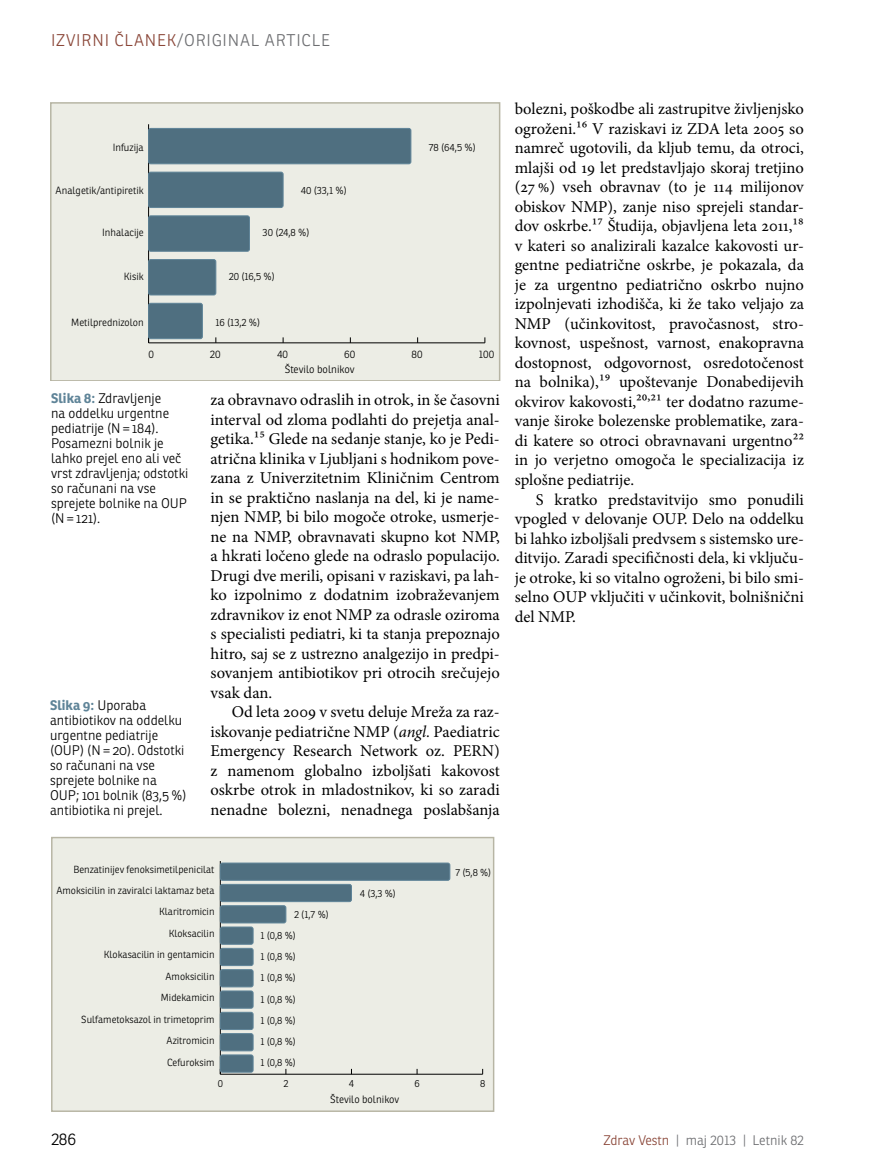
<style>
.page{position:relative;width:872px;height:1166px;background:#fff}
.page>*{position:absolute;margin:0;border:0;box-sizing:border-box;transform-origin:0 0}
.t1{font:16.5px/19.5px "Minion Pro";color:#000;text-align:justify}
.t2{font:300 16.5px "Ronnia";letter-spacing:.05em;color:#6d6e71}
.t3{font:300 16.5px "Ronnia";color:#000}
.t4{font:300 13.5px/15px "Ronnia";color:#000}
.t5{font:300 13.5px "Ronnia";letter-spacing:-.01em;color:#6d6e71}
.t6{font:300 10.5px "Ronnia";color:#000}
.t7{font:300 10.35px "Ronnia";color:#000}
.t8{font:300 10.2px "Ronnia";color:#000}
.t9{font:300 10.05px/21.5px "Ronnia";color:#000;text-align:right}
.s1{color:#8a4638}
.s2{font-weight:700;color:#5f8498}
.s3{font-style:italic}
</style>
<div class="page">
<div style="left:52px;top:837px;width:441px;height:273px;background:#ecede5"></div>
<hr style="left:220px;top:1073px;width:262px;height:1px;background:#000">
<hr style="left:220px;top:860px;width:1px;height:213px;background:#000">
<div style="left:220px;top:862px;width:230px;height:18px;background:#4f6f80;border-radius:2px"></div>
<div style="left:220px;top:862px;width:230px;height:18px;border:1px solid #5f8498;border-radius:2px"></div>
<div style="left:220px;top:884px;width:131px;height:17px;background:#4f6f80;border-radius:2px"></div>
<div style="left:220px;top:883px;width:132px;height:18px;border:1px solid #5f8498;border-radius:2px"></div>
<div style="left:220px;top:905px;width:66px;height:17px;background:#4f6f80;border-radius:2px"></div>
<div style="left:220px;top:905px;width:66px;height:18px;border:1px solid #5f8498;border-radius:2px"></div>
<div style="left:220px;top:926px;width:33px;height:18px;background:#4f6f80;border-radius:2px"></div>
<div style="left:220px;top:926px;width:33px;height:18px;border:1px solid #5f8498;border-radius:2px"></div>
<div style="left:220px;top:948px;width:33px;height:17px;background:#4f6f80;border-radius:2px"></div>
<div style="left:220px;top:947px;width:33px;height:18px;border:1px solid #5f8498;border-radius:2px"></div>
<div style="left:220px;top:969px;width:33px;height:17px;background:#4f6f80;border-radius:2px"></div>
<div style="left:220px;top:968px;width:33px;height:18px;border:1px solid #5f8498;border-radius:2px"></div>
<div style="left:220px;top:990px;width:33px;height:17px;background:#4f6f80;border-radius:2px"></div>
<div style="left:220px;top:990px;width:33px;height:18px;border:1px solid #5f8498;border-radius:2px"></div>
<div style="left:220px;top:1011px;width:33px;height:18px;background:#4f6f80;border-radius:2px"></div>
<div style="left:220px;top:1011px;width:33px;height:18px;border:1px solid #5f8498;border-radius:2px"></div>
<div style="left:220px;top:1033px;width:33px;height:17px;background:#4f6f80;border-radius:2px"></div>
<div style="left:220px;top:1032px;width:33px;height:18px;border:1px solid #5f8498;border-radius:2px"></div>
<div style="left:220px;top:1054px;width:33px;height:17px;background:#4f6f80;border-radius:2px"></div>
<div style="left:220px;top:1054px;width:33px;height:18px;border:1px solid #5f8498;border-radius:2px"></div>
<div style="left:50px;top:102px;width:450px;height:278px;background:#ecede5"></div>
<hr style="left:149px;top:342px;width:336px;height:1px;background:#000">
<hr style="left:148px;top:124px;width:1px;height:219px;background:#000">
<div style="left:149px;top:128px;width:262px;height:36px;background:#4f6f80;border-radius:2px"></div>
<div style="left:148px;top:128px;width:263px;height:36px;border:1px solid #5f8498;border-radius:2px"></div>
<div style="left:149px;top:172px;width:134px;height:35px;background:#4f6f80;border-radius:2px"></div>
<div style="left:148px;top:172px;width:135px;height:36px;border:1px solid #5f8498;border-radius:2px"></div>
<div style="left:149px;top:216px;width:100px;height:35px;background:#4f6f80;border-radius:2px"></div>
<div style="left:148px;top:215px;width:102px;height:36px;border:1px solid #5f8498;border-radius:2px"></div>
<div style="left:149px;top:259px;width:67px;height:36px;background:#4f6f80;border-radius:2px"></div>
<div style="left:148px;top:259px;width:68px;height:36px;border:1px solid #5f8498;border-radius:2px"></div>
<div style="left:149px;top:303px;width:53px;height:35px;background:#4f6f80;border-radius:2px"></div>
<div style="left:148px;top:303px;width:55px;height:36px;border:1px solid #5f8498;border-radius:2px"></div>
<p class="t2" style="left:51px;top:30px;width:280px"><span class="s1">Izvirni članek</span>/Original article</p>
<p class="t8" style="left:113px;top:141px;width:33px">Infuzija</p>
<p class="t8" style="left:56px;top:184px;width:90px">Analgetik/antipiretik</p>
<p class="t8" style="left:102px;top:226px;width:43px">Inhalacije</p>
<p class="t8" style="left:124px;top:270px;width:21px">Kisik</p>
<p class="t8" style="left:71px;top:316px;width:74px">Metilprednizolon</p>
<p class="t8" style="left:301px;top:184px;width:48px">40 (33,1 %)</p>
<p class="t8" style="left:263px;top:226px;width:48px">30 (24,8 %)</p>
<p class="t8" style="left:229px;top:270px;width:48px">20 (16,5 %)</p>
<p class="t8" style="left:215px;top:316px;width:46px">16 (13,2 %)</p>
<p class="t8" style="left:429px;top:141px;width:49px">78 (64,5 %)</p>
<p class="t6" style="left:149px;top:348px;width:7px">0</p>
<p class="t6" style="left:210px;top:348px;width:12px">20</p>
<p class="t6" style="left:277px;top:348px;width:13px">40</p>
<p class="t6" style="left:344px;top:348px;width:13px">60</p>
<p class="t6" style="left:411px;top:348px;width:13px">80</p>
<p class="t6" style="left:479px;top:348px;width:17px">100</p>
<p class="t4" style="left:51px;top:390px;width:139px"><span class="s2">Slika 8:</span> Zdravljenje<br>na oddelku urgentne pediatrije (N = 184).<br>Posamezni bolnik je lahko prejel eno ali več vrst zdravljenja; odstotki so računani na vse sprejete bolnike na OUP (N = 121).</p>
<p class="t4" style="left:50px;top:697px;width:138px"><span class="s2">Slika 9:</span> Uporaba antibiotikov na oddelku urgentne pediatrije (OUP) (N = 20). Odstotki so računani na vse sprejete bolnike na<br>OUP; 101 bolnik (83,5 %) antibiotika ni prejel.</p>
<p class="t6" style="left:285px;top:363px;width:71px">Število bolnikov</p>
<p class="t1" style="left:210px;top:390px;width:291px">za obravnavo odraslih in otrok, in še časovni interval od zloma podlahti do prejetja anal&shy;getika.15 Glede na sedanje stanje, ko je Pedi&shy;atrična klinika v Ljubljani s hodnikom pove&shy;zana z Univerzitetnim Kliničnim Centrom in se praktično naslanja na del, ki je name&shy;njen NMP, bi bilo mogoče otroke, usmerje&shy;ne na NMP, obravnavati skupno kot NMP, a hkrati ločeno glede na odraslo populacijo.<br>Drugi dve merili, opisani v raziskavi, pa lah&shy;ko izpolnimo z dodatnim izobraževanjem zdravnikov iz enot NMP za odrasle oziroma s specialisti pediatri, ki ta stanja prepoznajo hitro, saj se z ustrezno analgezijo in predpi&shy;sovanjem antibiotikov pri otrocih srečujejo vsak dan.</p>
<p class="t1" style="left:210px;top:702px;width:291px;text-indent:21px">Od leta 2009 v svetu deluje Mreža za raz&shy;iskovanje pediatrične NMP (<span class="s3">angl.</span> Paediatric Emergency Research Network oz. PERN) z namenom globalno izboljšati kakovost oskrbe otrok in mladostnikov, ki so zaradi nenadne bolezni, nenadnega poslabšanja</p>
<p class="t1" style="left:514px;top:99px;width:291px">bolezni, poškodbe ali zastrupitve življenjsko ogroženi.16 V raziskavi iz ZDA leta 2005 so namreč ugotovili, da kljub temu, da otroci, mlajši od 19 let predstavljajo skoraj tretjino (27 %) vseh obravnav (to je 114 milijonov obiskov NMP), zanje niso sprejeli standar&shy;dov oskrbe.17 Študija, objavljena leta 2011,18 v kateri so analizirali kazalce kakovosti ur&shy;gentne pediatrične oskrbe, je pokazala, da je za urgentno pediatrično oskrbo nujno izpolnjevati izhodišča, ki že tako veljajo za NMP (učinkovitost, pravočasnost, stro&shy;kovnost, uspešnost, varnost, enakopravna dostopnost, odgovornost, osredotočenost na bolnika),19 upoštevanje Donabedijevih okvirov kakovosti,20,21 ter dodatno razume&shy;vanje široke bolezenske problematike, zara&shy;di katere so otroci obravnavani urgentno22 in jo verjetno omogoča le specializacija iz splošne pediatrije.</p>
<p class="t1" style="left:514px;top:489px;width:291px;text-indent:21px">S kratko predstavitvijo smo ponudili vpogled v delovanje OUP. Delo na oddelku bi lahko izboljšali predvsem s sistemsko ure&shy;ditvijo. Zaradi specifičnosti dela, ki vključu&shy;je otroke, ki so vitalno ogroženi, bi bilo smi&shy;selno OUP vključiti v učinkovit, bolnišnični del NMP.</p>
<p class="t9" style="left:56px;top:858px;width:160px">Benzatinijev fenoksimetilpenicilat<br>Amoksicilin in zaviralci laktamaz beta</p>
<p class="t9" style="left:169px;top:922px;width:47px">Kloksacilin</p>
<p class="t9" style="left:159px;top:900px;width:57px">Klaritromicin</p>
<p class="t9" style="left:294px;top:903px;width:36px">2 (1,7 %)</p>
<p class="t9" style="left:260px;top:924px;width:37px">1 (0,8 %)</p>
<p class="t9" style="left:360px;top:882px;width:38px">4 (3,3 %)</p>
<p class="t9" style="left:455px;top:861px;width:37px">7 (5,8 %)</p>
<p class="t9" style="left:104px;top:943px;width:112px">Klokasacilin in gentamicin</p>
<p class="t9" style="left:81px;top:986px;width:135px">Midekamicin<br>Sulfametoksazol in trimetoprim<br>Azitromicin<br>Cefuroksim</p>
<p class="t9" style="left:165px;top:965px;width:51px">Amoksicilin</p>
<p class="t9" style="left:260px;top:945px;width:37px">1 (0,8 %)</p>
<p class="t9" style="left:260px;top:988px;width:37px;text-align:justify">1 (0,8 %)<br>1 (0,8 %)<br>1 (0,8 %)<br>1 (0,8 %)</p>
<p class="t9" style="left:260px;top:966px;width:37px">1 (0,8 %)</p>
<p class="t9" style="left:218px;top:1072px;width:7px">0</p>
<p class="t9" style="left:283px;top:1072px;width:6px">2</p>
<p class="t9" style="left:349px;top:1072px;width:7px">4</p>
<p class="t9" style="left:414px;top:1072px;width:7px">6</p>
<p class="t9" style="left:480px;top:1072px;width:7px">8</p>
<p class="t7" style="left:330px;top:1093px;width:70px">Število bolnikov</p>
<p class="t3" style="left:51px;top:1128px;width:27px">286</p>
<p class="t5" style="left:603px;top:1131px;width:202px"><span class="s1">Zdrav Vestn</span> | maj 2013 | Letnik 82</p>
</div>
